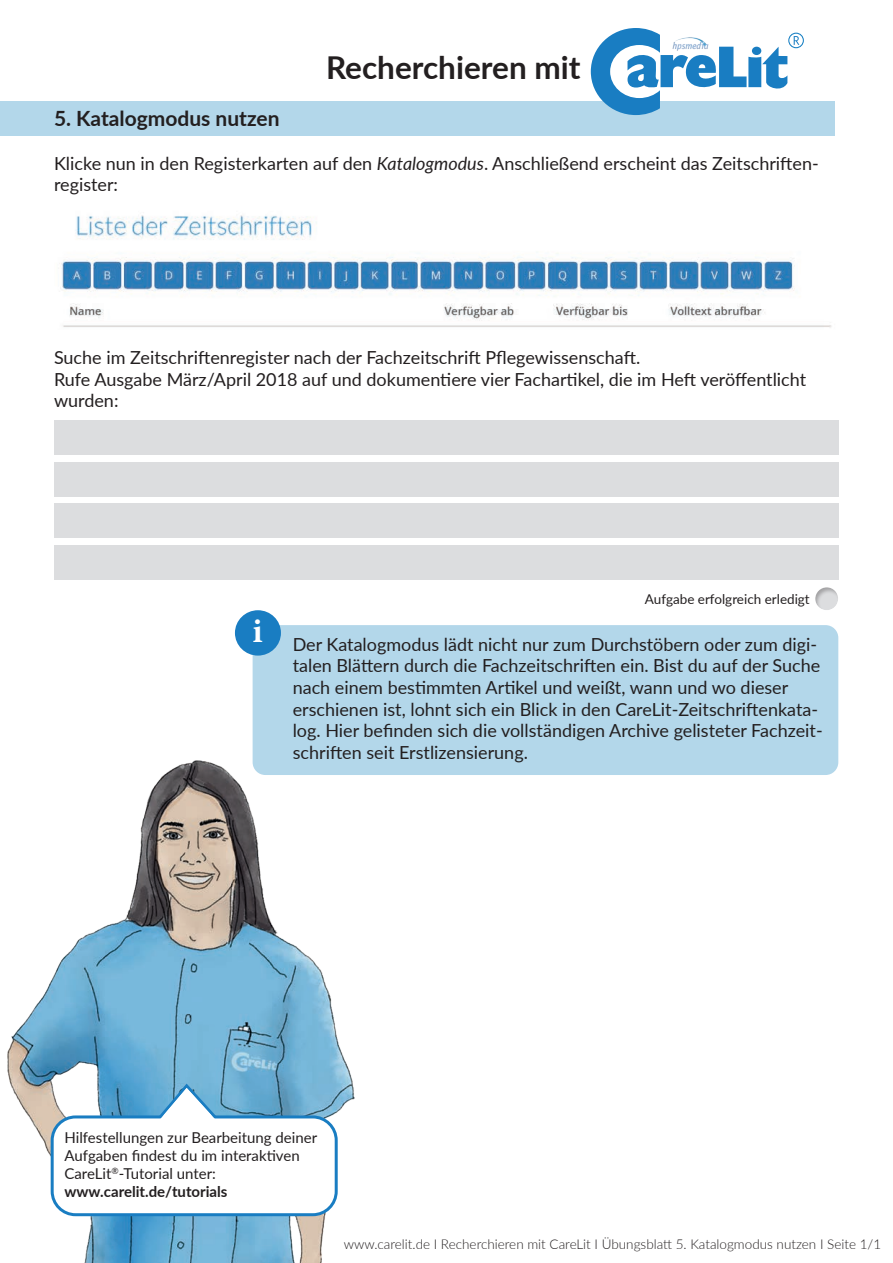
<style>
.page{position:relative;width:893px;height:1263px;background:#fff}
.page>*{position:absolute;margin:0;border:0;box-sizing:border-box;transform-origin:0 0}
.t1{font:700 31.5px "Lato";color:#231f20}
.t2{font:700 21px "Lato";color:#231f20}
.t3{font:18px/21.6px "Lato";color:#231f20}
.t4{font:15px/18px "Lato";color:#231f20}
.t5{font:300 13.5px "Lato";color:#231f20}
.t6{font:13.5px "Lato";color:#231f20}
.s1{font-style:italic}
.s2{font-weight:700}
</style>
<div class="page">
<div style="left:0;top:101px;width:835px;height:34px;background:#b3d7ea"></div>
<svg style="left:591px;top:28px;width:196px;height:87px"></svg>
<svg style="left:794px;top:36px;width:5px;height:9px"></svg>
<div style="left:788px;top:33px;width:16px;height:15px;border:1px solid #127dc2;border-radius:50%"></div>
<img style="left:667px;top:34px;width:46px;height:21px">
<img style="left:7px;top:761px;width:348px;height:502px">
<div style="left:54px;top:420px;width:784px;height:34px;background:#dcdddf"></div>
<div style="left:54px;top:462px;width:784px;height:34px;background:#dcdddf"></div>
<div style="left:54px;top:504px;width:784px;height:34px;background:#dcdddf"></div>
<div style="left:54px;top:546px;width:784px;height:34px;background:#dcdddf"></div>
<div style="left:812px;top:587px;width:27px;height:25px;background:#231f20;opacity:.3"></div>
<img style="left:59px;top:215px;width:773px;height:113px">
<div style="left:253px;top:625px;width:585px;height:150px;background:#b3d7ea;border-radius:13px"></div>
<div style="left:235px;top:610px;width:46px;height:46px;background:#197dc2;border-radius:50%"></div>
<div style="left:52px;top:1117px;width:284px;height:98px;background:#fff;border-radius:23px"></div>
<div style="left:51px;top:1115px;width:287px;height:101px;border:3px solid #197dc2;border-radius:23px"></div>
<svg style="left:156px;top:1081px;width:63px;height:38px"></svg>
<h1 class="t1" style="left:326px;top:45px;width:256px">Recherchieren mit</h1>
<p class="t2" style="left:54px;top:103px;width:227px">5. Katalogmodus nutzen</p>
<p class="t3" style="left:54px;top:151px;width:766px">Klicke nun in den Registerkarten auf den <span class="s1">Katalogmodus</span>. Anschließend erscheint das Zeitschriften&shy;register:</p>
<p class="t3" style="left:54px;top:346px;width:754px">Suche im Zeitschriftenregister nach der Fachzeitschrift Pflegewissenschaft.<br>Rufe Ausgabe März/April 2018 auf und dokumentiere vier Fachartikel, die im Heft veröffentlicht wurden:</p>
<p class="t6" style="left:645px;top:589px;width:166px">Aufgabe erfolgreich erledigt</p>
<p class="t3" style="left:293px;top:633px;width:531px;text-indent:-40px"><sup>i</sup> Der Katalogmodus lädt nicht nur zum Durchstöbern oder zum digi&shy;talen Blättern durch die Fachzeitschriften ein. Bist du auf der Suche nach einem bestimmten Artikel und weißt, wann und wo dieser erschienen ist, lohnt sich ein Blick in den CareLit-Zeitschriftenkata&shy;log. Hier befinden sich die vollständigen Archive gelisteter Fachzeit&shy;schriften seit Erstlizensierung.</p>
<p class="t4" style="left:64px;top:1128px;width:254px">Hilfestellungen zur Bearbeitung deiner Aufgaben findest du im interaktiven CareLit<sup>®</sup>-Tutorial unter: <span class="s2">www.carelit.de/tutorials</span></p>
<p class="t5" style="left:344px;top:1235px;width:539px">www.carelit.de I Recherchieren mit CareLit I Übungsblatt 5. Katalogmodus nutzen I Seite 1/1</p>
</div>
